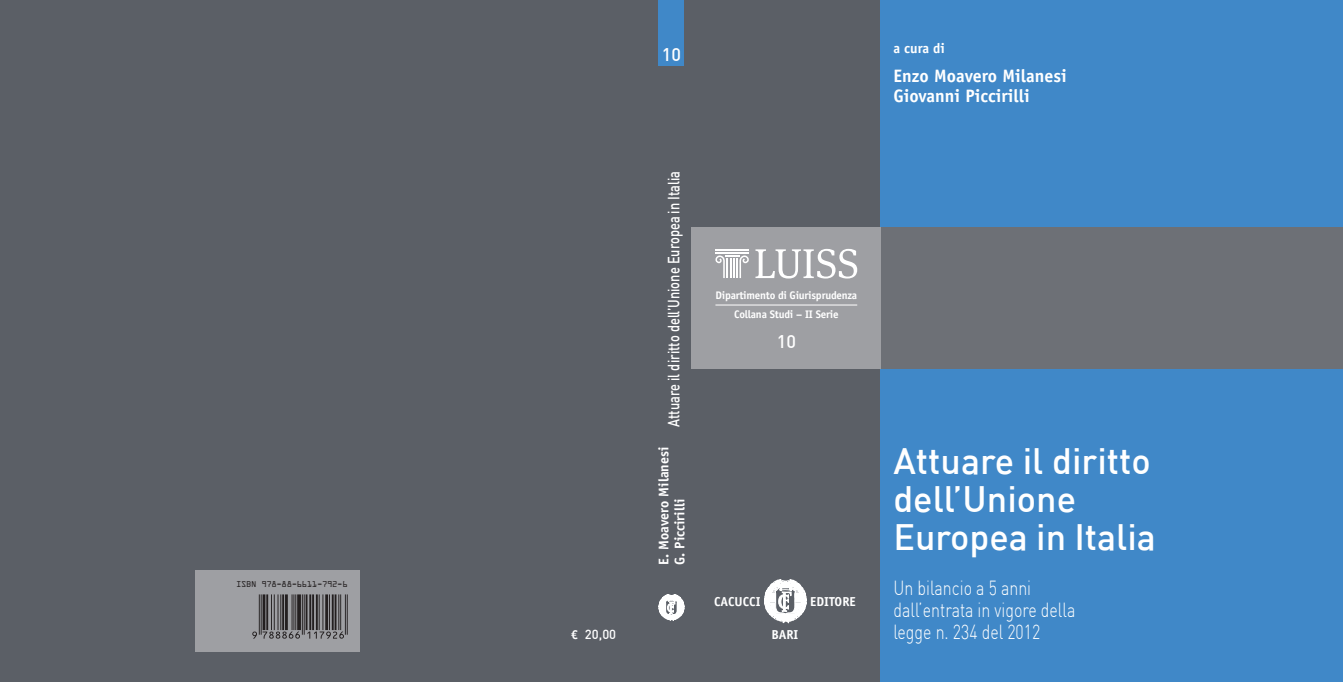
<style>
.page{position:relative;width:1343px;height:682px;background:#fff}
.page>*{position:absolute;margin:0;border:0;box-sizing:border-box;transform-origin:0 0}
.t1{font:500 36px/38px "DIN";color:#fff}
.t2{font:300 20px/22px "DIN";color:#fff;scale:.8 1}
.t3{font:700 18px/20px "Officina Sans Std";color:#fff}
.t4{font:500 18px "DIN";color:#fff}
.t5{font:500 16px "DIN";color:#fff;scale:.8 1}
.t6{font:700 14px/16px "Officina Sans Std";color:#fff}
.t7{font:700 13px "Officina Sans Std";color:#fff}
.t8{font:500 13px "DIN";color:#fff}
.t9{font:700 11px/18.9px "Officina Sans Std";letter-spacing:-.02em;color:#fff;text-align:center}
.t10{font:9px "OCRA Extended";letter-spacing:-.03em;color:#231f20}
.s1{font-family:"Officina Sans Std";font-weight:700}
</style>
<div class="page">
<div style="left:0;top:0;width:1342px;height:682px;background:#5b5f66"></div>
<div style="left:880px;top:0;width:462px;height:682px;background:#4088c8"></div>
<svg style="left:764px;top:579px;width:42px;height:44px"></svg>
<div style="left:691px;top:228px;width:190px;height:141px;background:#9e9fa3"></div>
<div style="left:881px;top:228px;width:461px;height:141px;background:#6d7076"></div>
<svg style="left:755px;top:249px;width:102px;height:30px"></svg>
<hr style="left:715px;top:249px;width:33px;height:2px;background:#fff">
<hr style="left:715px;top:252px;width:33px;height:2px;background:#fff">
<svg style="left:715px;top:255px;width:34px;height:23px"></svg>
<hr style="left:715px;top:305px;width:142px;height:1px;background:#fff">
<svg style="left:658px;top:594px;width:26px;height:27px"></svg>
<div style="left:658px;top:0;width:26px;height:66px;background:#4088c8"></div>
<div style="left:195px;top:570px;width:164px;height:81px;background:#9e9fa3"></div>
<svg style="left:252px;top:594px;width:96px;height:45px"></svg>
<p class="t10" style="left:236px;top:579px;width:113px">ISBN 978-88-6611-792-6</p>
<p class="t8" style="left:570px;top:626px;width:47px"><span class="s1">€</span> 20,00</p>
<p class="t4" style="left:662px;top:43px;width:21px">10</p>
<p class="t5" style="left:663px;top:427px;width:322px;rotate:-90deg">Attuare il diritto dell’Unione Europea in Italia</p>
<p class="t6" style="left:655px;top:565px;width:120px;rotate:-90deg">E. Moavero Milanesi<br>G. Piccirilli</p>
<p class="t9" style="left:715px;top:286px;width:143px">Dipartimento di Giurisprudenza<br>Collana Studi – II Serie</p>
<p class="t4" style="left:776px;top:330px;width:21px">10</p>
<p class="t7" style="left:714px;top:593px;width:48px">CACUCCI</p>
<p class="t7" style="left:810px;top:593px;width:47px">EDITORE</p>
<p class="t7" style="left:771px;top:626px;width:28px">BARI</p>
<p class="t6" style="left:893px;top:41px;width:53px">a cura di</p>
<p class="t3" style="left:893px;top:66px;width:175px">Enzo Moavero Milanesi<br>Giovanni Piccirilli</p>
<h1 class="t1" style="left:893px;top:441px;width:264px">Attuare il diritto dell’Unione<br>Europea in Italia</h1>
<p class="t2" style="left:893px;top:576px;width:229px">Un bilancio a 5 anni dall’entrata in vigore della legge n. 234 del 2012</p>
</div>
